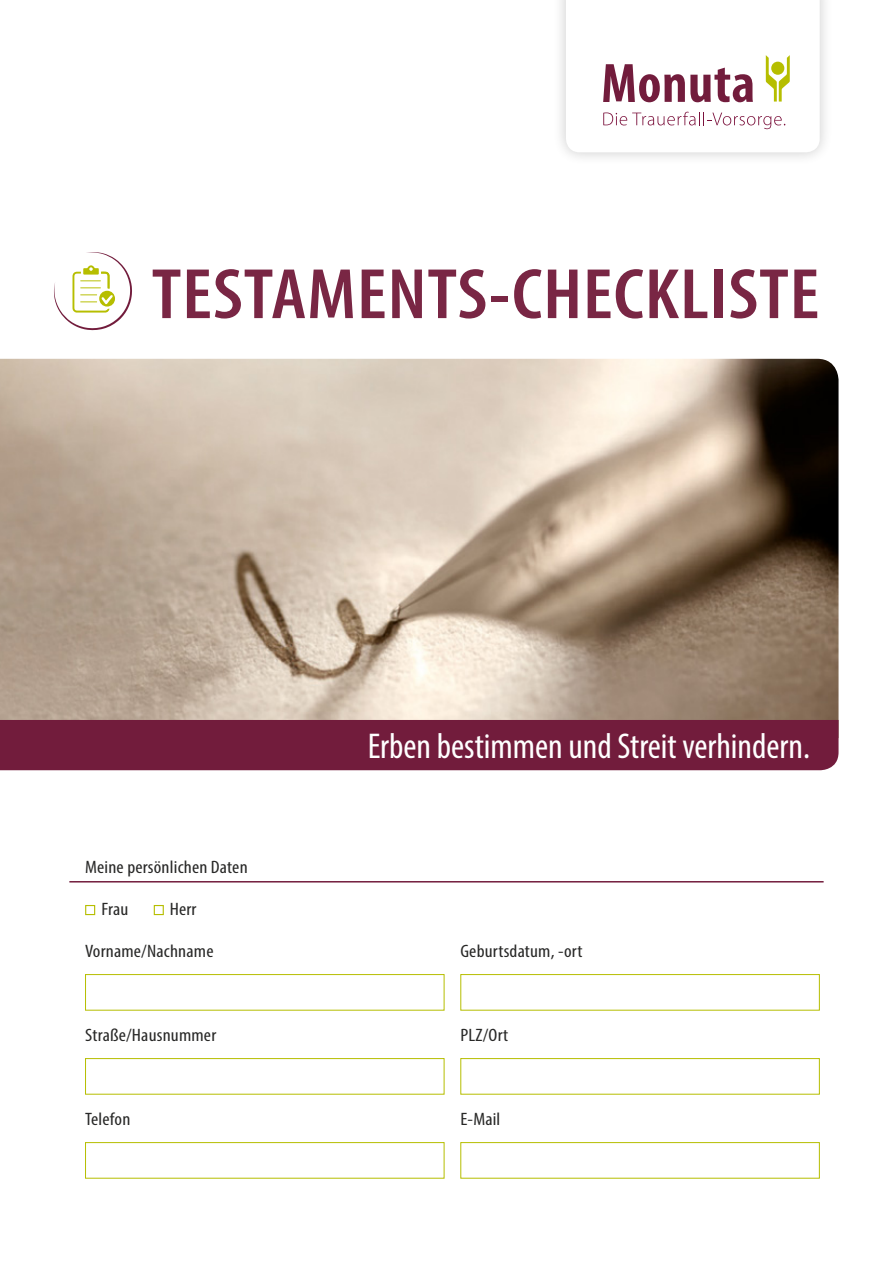
<style>
.page{position:relative;width:893px;height:1263px;background:#fff}
.page>*{position:absolute;margin:0;border:0;box-sizing:border-box;transform-origin:0 0}
.t1{font:600 condensed 72px "Myriad Pro";letter-spacing:.01em;color:#792644;scale:1.1 1}
.t2{font:condensed 36px "Myriad Pro";color:#fff}
.t3{font:condensed 18px "Myriad Pro";letter-spacing:.01em;color:#282827;scale:1.1 1}
</style>
<div class="page">
<img style="left:0;top:359px;width:838px;height:361px">
<div style="left:552px;top:0;width:282px;height:166px;background:#000;opacity:.3"></div>
<hr style="left:69px;top:881px;width:755px;height:1px;background:#721c3c">
<div style="left:154px;top:905px;width:10px;height:10px;border:1px solid #b6be00"></div>
<div style="left:85px;top:905px;width:10px;height:10px;border:1px solid #b6be00"></div>
<svg style="left:85px;top:974px;width:360px;height:37px"></svg>
<svg style="left:460px;top:974px;width:360px;height:37px"></svg>
<svg style="left:85px;top:1058px;width:360px;height:37px"></svg>
<svg style="left:460px;top:1058px;width:360px;height:37px"></svg>
<svg style="left:85px;top:1142px;width:360px;height:37px"></svg>
<svg style="left:460px;top:1142px;width:360px;height:37px"></svg>
<div style="left:0;top:720px;width:838px;height:50px;background:#721c3c"></div>
<svg style="left:54px;top:252px;width:78px;height:78px"></svg>
<svg style="left:566px;top:0;width:254px;height:152px"></svg>
<h1 class="t1" style="left:152px;top:250px;width:609px">TESTAMENTS-CHECKLISTE</h1>
<p class="t3" style="left:85px;top:856px;width:149px">Meine persönlichen Daten</p>
<p class="t3" style="left:101px;top:898px;width:26px">Frau</p>
<p class="t3" style="left:170px;top:898px;width:26px">Herr</p>
<p class="t3" style="left:85px;top:940px;width:118px">Vorname/Nachname</p>
<p class="t3" style="left:85px;top:1024px;width:121px">Straße/Hausnummer</p>
<p class="t3" style="left:85px;top:1108px;width:43px">Telefon</p>
<h2 class="t2" style="left:368px;top:724px;width:444px">Erben bestimmen und Streit verhindern.</h2>
<p class="t3" style="left:460px;top:940px;width:113px">Geburtsdatum, -ort</p>
<p class="t3" style="left:460px;top:1024px;width:45px">PLZ/Ort</p>
<p class="t3" style="left:460px;top:1108px;width:38px">E-Mail</p>
</div>
